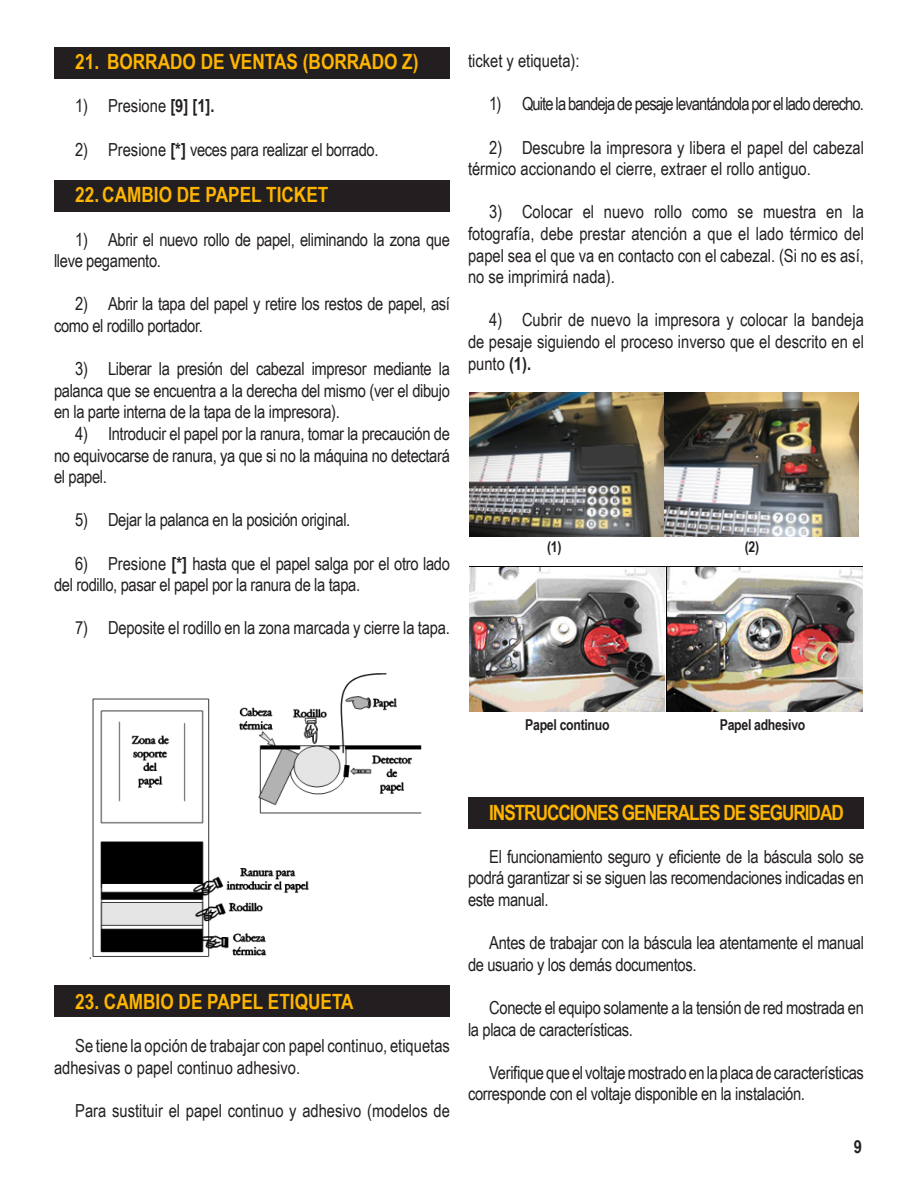
<style>
.page{position:relative;width:918px;height:1188px;background:#fff}
.page>*{position:absolute;margin:0;border:0;box-sizing:border-box;transform-origin:0 0}
.t1{font:700 21px "Arial Narrow";color:#ffb500}
.t2{font:700 21px "Arial Narrow";letter-spacing:-.05em;color:#ffb500}
.t3{font:18px/21.6px "Arial Narrow";letter-spacing:-.02em;color:#231f20}
.t4{font:18px/21.6px "Arial Narrow";color:#231f20}
.t5{font:18px "Arial Narrow";letter-spacing:-.05em;color:#231f20}
.t6{font:700 18px "Arial Narrow";color:#231f20}
.t7{font:700 15px "Arial Narrow";letter-spacing:-.02em;color:#231f20}
.s1{font-weight:700}
</style>
<div class="page">
<div style="left:468px;top:797px;width:396px;height:31px;background:#231f20"></div>
<div style="left:54px;top:47px;width:396px;height:32px;background:#231f20"></div>
<div style="left:54px;top:180px;width:396px;height:32px;background:#231f20"></div>
<div style="left:54px;top:985px;width:396px;height:32px;background:#231f20"></div>
<img style="left:89px;top:673px;width:332px;height:285px">
<img style="left:470px;top:392px;width:389px;height:145px">
<img style="left:470px;top:566px;width:393px;height:145px">
<svg style="left:582px;top:446px;width:54px;height:21px"></svg>
<p class="t1" style="left:75px;top:46px;width:345px">21. BORRADO DE VENTAS (BORRADO Z)</p>
<p class="t4" style="left:75px;top:95px;width:141px">1) Presione <span class="s1">[9] [1].</span></p>
<p class="t3" style="left:75px;top:138px;width:305px">2) Presione <span class="s1">[*]</span> veces para realizar el borrado.</p>
<p class="t1" style="left:75px;top:179px;width:255px">22.CAMBIO DE PAPEL TICKET</p>
<p class="t3" style="left:54px;top:228px;width:397px;text-indent:21px">1) Abrir el nuevo rollo de papel, eliminando la zona que lleve pegamento.</p>
<p class="t3" style="left:54px;top:293px;width:398px;text-indent:21px">2) Abrir la tapa del papel y retire los restos de papel, así como el rodillo portador.</p>
<p class="t3" style="left:54px;top:357px;width:397px;text-align:justify;text-indent:21px">3) Liberar la presión del cabezal impresor mediante la palanca que se encuentra a la derecha del mismo (ver el dibujo en la parte interna de la tapa de la impresora).</p>
<p class="t3" style="left:54px;top:422px;width:398px;text-align:justify;text-indent:21px">4) Introducir el papel por la ranura, tomar la precaución de no equivocarse de ranura, ya que si no la máquina no detectará el papel.</p>
<p class="t3" style="left:75px;top:509px;width:277px">5) Dejar la palanca en la posición original.</p>
<p class="t3" style="left:54px;top:552px;width:397px;text-indent:21px">6) Presione <span class="s1">[*]</span> hasta que el papel salga por el otro lado del rodillo, pasar el papel por la ranura de la tapa.</p>
<p class="t3" style="left:75px;top:617px;width:376px">7) Deposite el rodillo en la zona marcada y cierre la tapa.</p>
<p class="t4" style="left:468px;top:49px;width:113px">ticket y etiqueta):</p>
<p class="t5" style="left:489px;top:91px;width:376px">1) Quite la bandeja de pesaje levantándola por el lado derecho.</p>
<p class="t4" style="left:468px;top:136px;width:397px;text-indent:21px">2) Descubre la impresora y libera el papel del cabezal térmico accionando el cierre, extraer el rollo antiguo.</p>
<p class="t3" style="left:468px;top:200px;width:397px;text-align:justify;text-indent:21px">3) Colocar el nuevo rollo como se muestra en la fotografía, debe prestar atención a que el lado térmico del papel sea el que va en contacto con el cabezal. (Si no es así, no se imprimirá nada).</p>
<p class="t3" style="left:468px;top:308px;width:397px;text-align:justify;text-indent:21px">4) Cubrir de nuevo la impresora y colocar la bandeja de pesaje siguiendo el proceso inverso que el descrito en el punto <span class="s1">(1).</span></p>
<p class="t7" style="left:547px;top:535px;width:16px">(1)</p>
<p class="t7" style="left:745px;top:535px;width:16px">(2)</p>
<p class="t7" style="left:525px;top:713px;width:86px">Papel continuo</p>
<p class="t7" style="left:720px;top:713px;width:87px">Papel adhesivo</p>
<p class="t1" style="left:75px;top:986px;width:280px">23. CAMBIO DE PAPEL ETIQUETA</p>
<p class="t4" style="left:54px;top:1034px;width:397px;text-indent:21px">Se tiene la opción de trabajar con papel continuo, etiquetas adhesivas o papel continuo adhesivo.</p>
<p class="t4" style="left:75px;top:1099px;width:376px">Para sustituir el papel continuo y adhesivo (modelos de</p>
<p class="t2" style="left:489px;top:796px;width:356px">INSTRUCCIONES GENERALES DE SEGURIDAD</p>
<p class="t3" style="left:468px;top:845px;width:397px;text-align:justify;text-indent:21px">El funcionamiento seguro y eficiente de la báscula solo se podrá garantizar si se siguen las recomendaciones indicadas en este manual.</p>
<p class="t3" style="left:468px;top:931px;width:397px;text-indent:21px">Antes de trabajar con la báscula lea atentamente el manual de usuario y los demás documentos.</p>
<p class="t3" style="left:468px;top:996px;width:397px;text-indent:21px">Conecte el equipo solamente a la tensión de red mostrada en la placa de características.</p>
<p class="t3" style="left:468px;top:1061px;width:397px;text-indent:21px">Verifique que el voltaje mostrado en la placa de características corresponde con el voltaje disponible en la instalación.</p>
<p class="t6" style="left:854px;top:1133px;width:10px">9</p>
</div>
